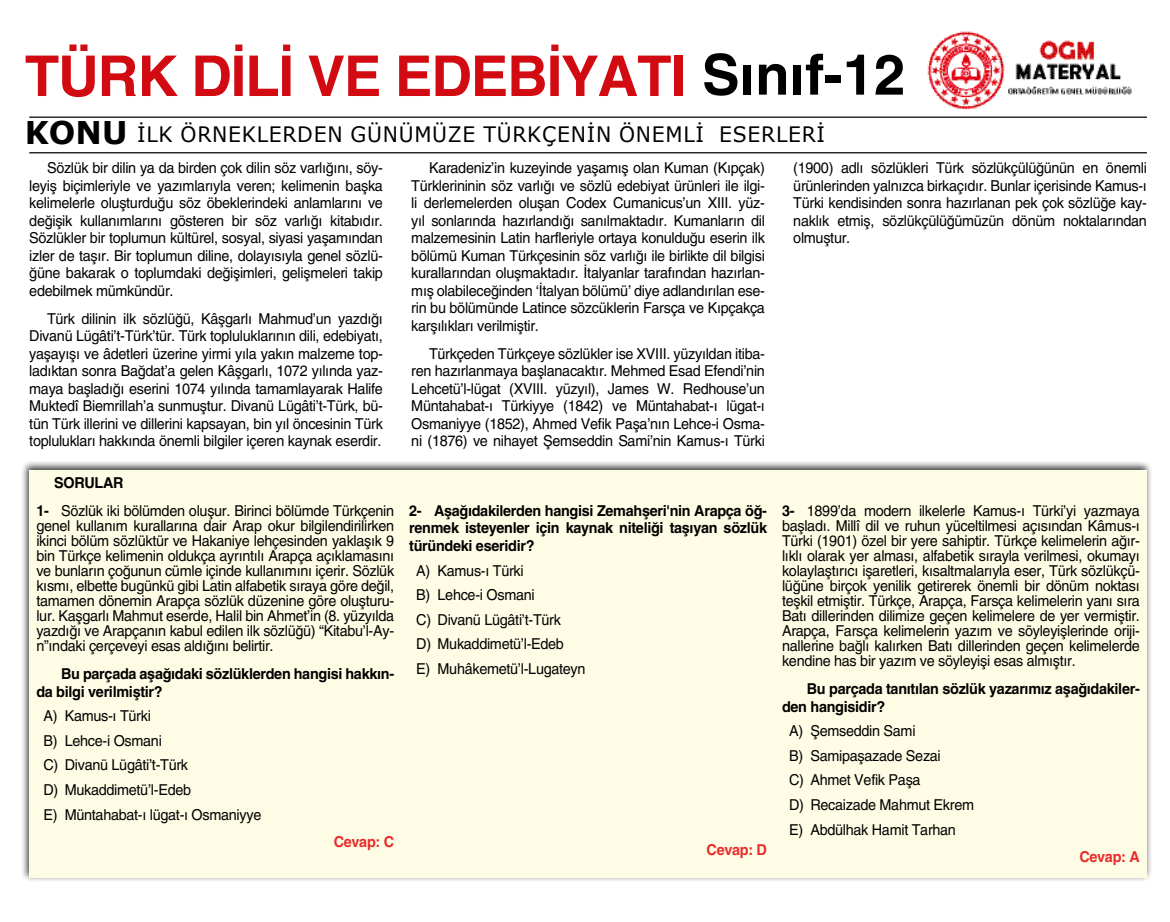
<style>
.page{position:relative;width:1170px;height:922px;background:#fff}
.page>*{position:absolute;margin:0;border:0;box-sizing:border-box;transform-origin:0 0}
.t1{font:700 56.25px "Helveticasinav";letter-spacing:-.02em;color:#d20a11}
.t2{font:21.25px "Verdana";letter-spacing:.035em;color:#000;scale:.96 1}
.t3{font:15px/17.5px "Helveticasinav";letter-spacing:-.02em;color:#000;text-align:justify;scale:.96 1}
.t4{font:700 15px/17.5px "Helveticasinav";letter-spacing:-.02em;color:#000;scale:.96 1}
.t5{font:700 15px "Helveticasinav";letter-spacing:-.02em;color:#e62d2b;scale:.96 1}
.s1{color:#000}
.s2{font-weight:700;font-size:31.25px}
.s3{font-weight:700}
</style>
<div class="page">
<hr style="left:29px;top:116px;width:1117px;height:2px;background:#000">
<hr style="left:29px;top:152px;width:1117px;height:1px;background:#000">
<div style="left:21px;top:460px;width:1130px;height:421px;background:#000;opacity:.75"></div>
<div style="left:29px;top:469px;width:1117px;height:408px;background:#fffce5"></div>
<img style="left:927px;top:31px;width:205px;height:79px">
<h1 class="t1" style="left:25px;top:44px;width:882px">TÜRK DİLİ VE EDEBİYATI <span class="s1">Sınıf-12</span></h1>
<h2 class="t2" style="left:25px;top:120px;width:835px"><span class="s2">KONU</span> İLK ÖRNEKLERDEN GÜNÜMÜZE TÜRKÇENİN ÖNEMLİ ESERLERİ</h2>
<p class="t3" style="left:29px;top:159px;width:370px;text-indent:18px">Sözlük bir dilin ya da birden çok dilin söz varlığını, söy&shy;leyiş biçimleriyle ve yazımlarıyla veren; kelimenin başka kelimelerle oluşturduğu söz öbeklerindeki anlamlarını ve değişik kullanımlarını gösteren bir söz varlığı kitabıdır.<br>Sözlükler bir toplumun kültürel, sosyal, siyasi yaşamından izler de taşır. Bir toplumun diline, dolayısıyla genel sözlü&shy;ğüne bakarak o toplumdaki değişimleri, gelişmeleri takip edebilmek mümkündür.</p>
<p class="t3" style="left:29px;top:310px;width:370px;text-indent:18px">Türk dilinin ilk sözlüğü, Kâşgarlı Mahmud’un yazdığı Divanü Lügâti’t-Türk’tür. Türk topluluklarının dili, edebiyatı, yaşayışı ve âdetleri üzerine yirmi yıla yakın malzeme top&shy;ladıktan sonra Bağdat’a gelen Kâşgarlı, 1072 yılında yaz&shy;maya başladığı eserini 1074 yılında tamamlayarak Halife Muktedî Biemrillah’a sunmuştur. Divanü Lügâti’t-Türk, bü&shy;tün Türk illerini ve dillerini kapsayan, bin yıl öncesinin Türk toplulukları hakkında önemli bilgiler içeren kaynak eserdir.</p>
<p class="t3" style="left:793px;top:159px;width:370px">(1900) adlı sözlükleri Türk sözlükçülüğünün en önemli ürünlerinden yalnızca birkaçıdır. Bunlar içerisinde Kamus-ı Türki kendisinden sonra hazırlanan pek çok sözlüğe kay&shy;naklık etmiş, sözlükçülüğümüzün dönüm noktalarından olmuştur.</p>
<p class="t3" style="left:411px;top:159px;width:370px;text-indent:18px">Karadeniz’in kuzeyinde yaşamış olan Kuman (Kıpçak)<br>Türklerininin söz varlığı ve sözlü edebiyat ürünleri ile ilgi&shy;li derlemelerden oluşan Codex Cumanicus’un XIII. yüz&shy;yıl sonlarında hazırlandığı sanılmaktadır. Kumanların dil malzemesinin Latin harfleriyle ortaya konulduğu eserin ilk bölümü Kuman Türkçesinin söz varlığı ile birlikte dil bilgisi kurallarından oluşmaktadır. İtalyanlar tarafından hazırlan&shy;mış olabileceğinden ‘İtalyan bölümü’ diye adlandırılan ese&shy;rin bu bölümünde Latince sözcüklerin Farsça ve Kıpçakça karşılıkları verilmiştir.</p>
<p class="t3" style="left:411px;top:345px;width:370px;text-indent:18px">Türkçeden Türkçeye sözlükler ise XVIII. yüzyıldan itiba&shy;ren hazırlanmaya başlanacaktır. Mehmed Esad Efendi’nin Lehcetü’l-lügat (XVIII. yüzyıl), James W. Redhouse’un Müntahabat-ı Türkiyye (1842) ve Müntahabat-ı lügat-ı Osmaniyye (1852), Ahmed Vefik Paşa’nın Lehce-i Osma&shy;ni (1876) ve nihayet Şemseddin Sami’nin Kamus-ı Türki</p>
<p class="t3" style="left:36px;top:468px;width:374px;line-height:28.1px;text-indent:18px"><span class="s3">SORULAR<br>1-</span> Sözlük iki bölümden oluşur. Birinci bölümde Türkçenin</p>
<p class="t3" style="left:36px;top:518px;width:374px;line-height:15px">genel kullanım kurallarına dair Arap okur bilgilendirilirken ikinci bölüm sözlüktür ve Hakaniye lehçesinden yaklaşık 9 bin Türkçe kelimenin oldukça ayrıntılı Arapça açıklamasını ve bunların çoğunun cümle içinde kullanımını içerir. Sözlük kısmı, elbette bugünkü gibi Latin alfabetik sıraya göre değil, tamamen dönemin Arapça sözlük düzenine göre oluşturu&shy;lur. Kaşgarlı Mahmut eserde, Halil bin Ahmet’in (8. yüzyılda yazdığı ve Arapçanın kabul edilen ilk sözlüğü) “Kitabu’l-Ay&shy;n”ındaki çerçeveyi esas aldığını belirtir.</p>
<p class="t4" style="left:36px;top:665px;width:374px;text-indent:25px">Bu parçada aşağıdaki sözlüklerden hangisi hakkın&shy;da bilgi verilmiştir?</p>
<p class="t3" style="left:43px;top:703px;width:228px;line-height:24.6px;text-align:left">A) Kamus-ı Türki<br>B) Lehce-i Osmani<br>C) Divanü Lügâti’t-Türk<br>D) Mukaddimetü’l-Edeb<br>E) Müntahabat-ı lügat-ı Osmaniyye</p>
<p class="t5" style="left:334px;top:833px;width:64px">Cevap: C</p>
<p class="t4" style="left:409px;top:502px;width:374px;text-align:justify">2- Aşağıdakilerden hangisi Zemahşeri'nin Arapça öğ&shy;renmek isteyenler için kaynak niteliği taşıyan sözlük türündeki eseridir?</p>
<p class="t3" style="left:416px;top:558px;width:178px;line-height:24.6px;text-align:left">A) Kamus-ı Türki<br>B) Lehce-i Osmani<br>C) Divanü Lügâti’t-Türk<br>D) Mukaddimetü’l-Edeb<br>E) Muhâkemetü’l-Lugateyn</p>
<p class="t5" style="left:706px;top:841px;width:64px">Cevap: D</p>
<p class="t3" style="left:782px;top:503px;width:374px;line-height:15px"><span class="s3">3-</span> 1899’da modern ilkelerle Kamus-ı Türki’yi yazmaya başladı. Millî dil ve ruhun yüceltilmesi açısından Kâmus-ı Türki (1901) özel bir yere sahiptir. Türkçe kelimelerin ağır&shy;lıklı olarak yer alması, alfabetik sırayla verilmesi, okumayı kolaylaştırıcı işaretleri, kısaltmalarıyla eser, Türk sözlükçü&shy;lüğüne birçok yenilik getirerek önemli bir dönüm noktası teşkil etmiştir. Türkçe, Arapça, Farsça kelimelerin yanı sıra Batı dillerinden dilimize geçen kelimelere de yer vermiştir.<br>Arapça, Farsça kelimelerin yazım ve söyleyişlerinde oriji&shy;nallerine bağlı kalırken Batı dillerinden geçen kelimelerde kendine has bir yazım ve söyleyişi esas almıştır.</p>
<p class="t4" style="left:782px;top:680px;width:374px;text-indent:25px">Bu parçada tanıtılan sözlük yazarımız aşağıdakiler&shy;den hangisidir?</p>
<p class="t3" style="left:789px;top:718px;width:194px;line-height:24.6px;text-align:left">A) Şemseddin Sami<br>B) Samipaşazade Sezai<br>C) Ahmet Vefik Paşa<br>D) Recaizade Mahmut Ekrem<br>E) Abdülhak Hamit Tarhan</p>
<p class="t5" style="left:1079px;top:848px;width:64px">Cevap: A</p>
</div>
